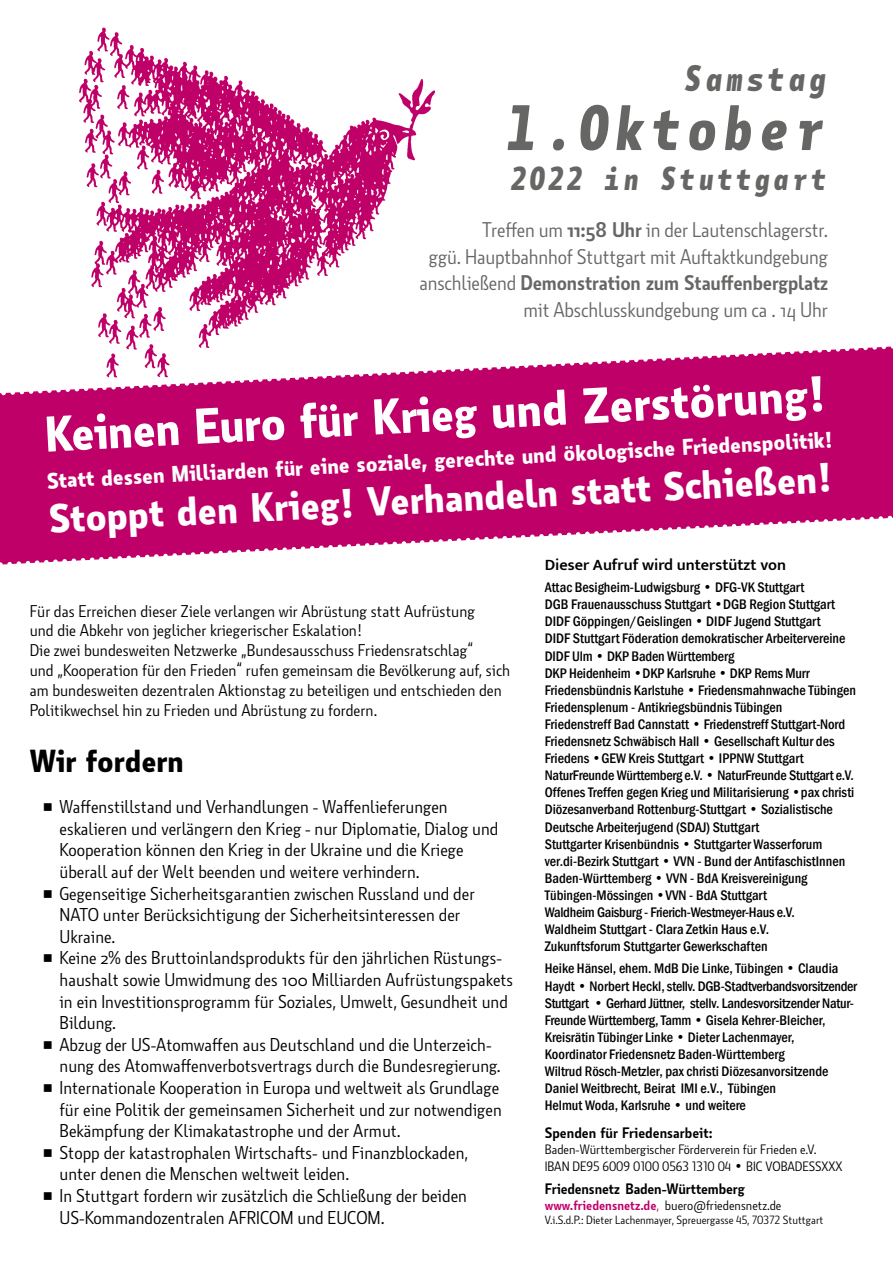
<style>
.page{position:relative;width:893px;height:1263px;background:#fff}
.page>*{position:absolute;margin:0;border:0;box-sizing:border-box;transform-origin:0 0}
.t1{font:italic 700 62.1px "Botanika Mono";letter-spacing:-.01em;color:#666665}
.t2{font:700 48.6px "Botanika Std";color:#fff}
.t3{font:700 39.75px "Botanika Std";color:#fff}
.t4{font:italic 700 35.85px "Botanika Mono";letter-spacing:-.01em;color:#666665}
.t5{font:italic 700 32.4px "Botanika Mono";letter-spacing:-.01em;color:#666665}
.t6{font:700 30.9px "Botanika Std";color:#000}
.t7{font:700 22.05px "Botanika Std";color:#fff}
.t8{font:20.55px/26.5px "Botanika Std";letter-spacing:-.01em;color:#666665;text-align:right}
.t9{font:18px/21.6px "Botanika Std";color:#000}
.t10{font:16.5px/19.8px "Botanika Std";color:#000}
.t11{font:600 16.2px "Mukta Mahee";color:#000}
.t12{font:600 14.7px "Botanika Std";letter-spacing:-.01em;color:#000}
.t13{font:500 condensed 14.25px/17.1px "Franklin Gothic";color:#000}
.t14{font:13.2px/17.1px "Botanika Std";color:#000}
.t15{font:11.55px "Botanika Std";color:#000}
.s1{font-weight:600}
.s2{font-family:"Source Sans Pro"}
.s3{font-family:"Franklin Gothic";font-weight:500;font-stretch:condensed;font-size:14.25px}
.s4{font-weight:600;color:#c00069}
.s5{color:#c00069}
</style>
<div class="page">
<img style="left:79px;top:27px;width:356px;height:314px">
<div style="left:0;top:399px;width:893px;height:113px;background:#c00069"></div>
<svg style="left:0;top:512px;width:893px;height:53px"></svg>
<svg style="left:0;top:341px;width:893px;height:58px"></svg>
<h3 class="t4" style="left:683px;top:54px;width:147px">Samstag</h3>
<h1 class="t1" style="left:504px;top:85px;width:325px">1.Oktober</h1>
<h3 class="t5" style="left:509px;top:156px;width:320px">2022 in Stuttgart</h3>
<h3 class="t8" style="left:419px;top:216px;width:410px">Treffen um <span class="s1">11:58 Uhr</span> in der Lautenschlagerstr.<br>ggü. Hauptbahnhof Stuttgart mit Auftaktkundgebung anschließend <span class="s1">Demonstration zum Stauffenbergplatz </span>mit Abschlusskundgebung um ca . 14 Uhr</h3>
<h2 class="t2" style="left:43px;top:401px;width:784px;rotate:-3deg">Keinen Euro für Krieg und Zerstörung!</h2>
<h3 class="t7" style="left:46px;top:465px;width:789px;rotate:-3deg">Statt dessen Milliarden für eine soziale, gerechte und ökologische Friedenspolitik!</h3>
<h3 class="t3" style="left:48px;top:491px;width:786px;rotate:-3deg">Stoppt den Krieg! Verhandeln statt Schießen!</h3>
<p class="t10" style="left:30px;top:601px;width:482px">Für das Erreichen dieser Ziele verlangen wir Abrüstung statt Aufrüstung<br>und die Abkehr von jeglicher kriegerischer Eskalation!<br>Die zwei bundesweiten Netzwerke „Bundesausschuss Friedensratschlag“<br>und „Kooperation für den Frieden“ rufen gemeinsam die Bevölkerung auf, sich am bundesweiten dezentralen Aktionstag zu beteiligen und entschieden den Politikwechsel hin zu Frieden und Abrüstung zu fordern.</p>
<h3 class="t6" style="left:30px;top:740px;width:156px">Wir fordern</h3>
<p class="t9" style="left:60px;top:796px;width:440px;text-indent:-17px"><span class="s2">■</span> Waffenstillstand und Verhandlungen - Waffenlieferungen eskalieren und verlängern den Krieg - nur Diplomatie, Dialog und Kooperation können den Krieg in der Ukraine und die Kriege überall auf der Welt beenden und weitere verhindern.</p>
<p class="t9" style="left:60px;top:882px;width:417px;text-indent:-17px"><span class="s2">■</span> Gegenseitige Sicherheitsgarantien zwischen Russland und der<br>NATO unter Berücksichtigung der Sicherheitsinteressen der<br>Ukraine.</p>
<p class="t9" style="left:60px;top:947px;width:455px;text-indent:-17px"><span class="s2">■</span> Keine 2% des Bruttoinlandsprodukts für den jährlichen Rüstungs&shy;haushalt sowie Umwidmung des 100 Milliarden Aufrüstungspakets in ein Investitionsprogramm für Soziales, Umwelt, Gesundheit und Bildung.</p>
<p class="t9" style="left:60px;top:1033px;width:443px;text-indent:-17px"><span class="s2">■</span> Abzug der US-Atomwaffen aus Deutschland und die Unterzeich&shy;nung des Atomwaffenverbotsvertrags durch die Bundesregierung.</p>
<p class="t9" style="left:60px;top:1076px;width:444px;text-indent:-17px"><span class="s2">■</span> Internationale Kooperation in Europa und weltweit als Grundlage für eine Politik der gemeinsamen Sicherheit und zur notwendigen<br>Bekämpfung der Klimakatastrophe und der Armut.</p>
<p class="t9" style="left:60px;top:1141px;width:410px;text-indent:-17px"><span class="s2">■</span> Stopp der katastrophalen Wirtschafts- und Finanzblockaden, unter denen die Menschen weltweit leiden.</p>
<p class="t9" style="left:60px;top:1184px;width:409px;text-indent:-17px"><span class="s2">■</span> In Stuttgart fordern wir zusätzlich die Schließung der beiden<br>US-Kommandozentralen AFRICOM und EUCOM.</p>
<p class="t11" style="left:545px;top:555px;width:243px">Dieser Aufruf wird unterstützt von</p>
<p class="t13" style="left:545px;top:579px;width:313px">Attac Besigheim-Ludwigsburg • DFG-VK Stuttgart<br>DGB Frauenausschuss Stuttgart •DGB Region Stuttgart DIDF Göppingen/Geislingen • DIDF Jugend Stuttgart<br>DIDF Stuttgart Föderation demokratischer Arbeitervereine DIDF Ulm • DKP Baden Württemberg<br>DKP Heidenheim •DKP Karlsruhe • DKP Rems Murr Friedensbündnis Karlstuhe • Friedensmahnwache Tübingen Friedensplenum - Antikriegsbündnis Tübingen<br>Friedenstreff Bad Cannstatt • Friedenstreff Stuttgart-Nord Friedensnetz Schwäbisch Hall • Gesellschaft Kultur des Friedens •GEW Kreis Stuttgart • IPPNW Stuttgart NaturFreunde Württemberg e.V. • NaturFreunde Stuttgart e.V.<br>Offenes Treffen gegen Krieg und Militarisierung •pax christi Diözesanverband Rottenburg-Stuttgart • Sozialistische Deutsche Arbeiterjugend (SDAJ) Stuttgart<br>Stuttgarter Krisenbündnis • Stuttgarter Wasserforum ver.di-Bezirk Stuttgart • VVN - Bund der AntifaschistInnen Baden-Württemberg • VVN - BdA Kreisvereinigung Tübingen-Mössingen •VVN - BdA Stuttgart<br>Waldheim Gaisburg - Frierich-Westmeyer-Haus e.V.<br>Waldheim Stuttgart - Clara Zetkin Haus e.V.<br>Zukunftsforum Stuttgarter Gewerkschaften</p>
<p class="t13" style="left:545px;top:960px;width:314px">Heike Hänsel, ehem. MdB Die Linke, Tübingen • Claudia Haydt • Norbert Heckl, stellv. DGB-Stadtverbandsvorsitzender Stuttgart • Gerhard Jüttner, stellv. Landesvorsitzender Natur-Freunde Württemberg, Tamm • Gisela Kehrer-Bleicher, Kreisrätin Tübinger Linke • Dieter Lachenmayer, Koordinator Friedensnetz Baden-Württemberg<br>Wiltrud Rösch-Metzler, pax christi Diözesanvorsitzende Daniel Weitbrecht, Beirat IMI e.V., Tübingen<br>Helmut Woda, Karlsruhe • und weitere</p>
<p class="t12" style="left:545px;top:1123px;width:169px">Spenden für Friedensarbeit:</p>
<p class="t14" style="left:545px;top:1141px;width:299px">Baden-Württembergischer Förderverein für Frieden e.V.<br>IBAN DE95 6009 0100 0563 1310 04 <span class="s3">•</span> BIC VOBADESSXXX</p>
<p class="t12" style="left:545px;top:1179px;width:202px">Friedensnetz Baden-Württemberg</p>
<p class="t14" style="left:545px;top:1196px;width:238px"><span class="s4">www.friedensnetz.de</span><span class="s5">,</span> buero@friedensnetz.de</p>
<p class="t15" style="left:545px;top:1212px;width:280px">V.i.S.d.P.: Dieter Lachenmayer, Spreuergasse 45, 70372 Stuttgart</p>
</div>
